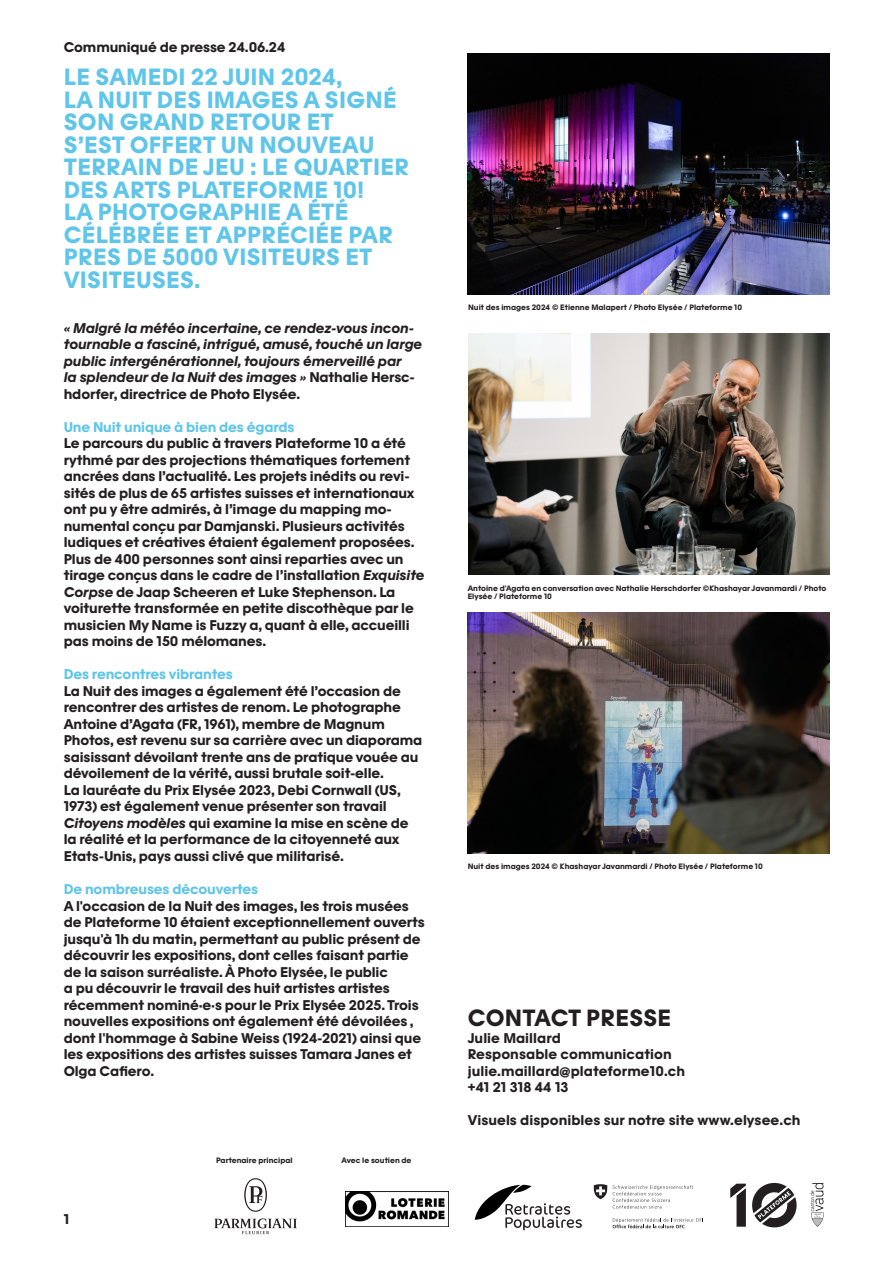
<style>
.page{position:relative;width:893px;height:1263px;background:#fff}
.page>*{position:absolute;margin:0;border:0;box-sizing:border-box;transform-origin:0 0}
.M{font:700 22.5px/22.5px "Photo Elysee";letter-spacing:.01em;color:#5fc5e9}
.M-2{font:700 22.5px "Photo Elysee";letter-spacing:.01em;color:#231f20}
.M-3{font:700 13.5px/16.5px "Photo Elysee";letter-spacing:-.01em;color:#231f20}
.M-4{font:italic 700 13.5px/16.5px "Photo Elysee";letter-spacing:-.01em;color:#231f20}
.M-5{font:700 13.5px "Photo Elysee";letter-spacing:-.01em;color:#5fc5e9}
.L{font:700 7.5px/8.2px "Photo Elysee";color:#231f20}
.s1{font-style:normal}
.s2{font-style:italic}
</style>
<div class="page">
<img style="left:468px;top:612px;width:361px;height:241px">
<img style="left:468px;top:53px;width:361px;height:241px">
<svg style="left:730px;top:1183px;width:67px;height:44px"></svg>
<svg style="left:810px;top:1183px;width:13px;height:43px"></svg>
<img style="left:346px;top:1191px;width:102px;height:36px">
<svg style="left:244px;top:1178px;width:23px;height:34px"></svg>
<svg style="left:214px;top:1218px;width:83px;height:16px"></svg>
<svg style="left:613px;top:1185px;width:80px;height:23px"></svg>
<svg style="left:613px;top:1218px;width:90px;height:10px"></svg>
<svg style="left:594px;top:1184px;width:13px;height:15px"></svg>
<svg style="left:475px;top:1185px;width:107px;height:45px"></svg>
<img style="left:468px;top:334px;width:362px;height:241px">
<p class="M-3" style="left:64px;top:38px;width:223px">Communiqué de presse 24.06.24</p>
<p class="M" style="left:64px;top:64px;width:347px">LE SAMEDI 22 JUIN 2024,<br>LA NUIT DES IMAGES A SIGNÉ<br>SON GRAND RETOUR ET<br>S’EST OFFERT UN NOUVEAU<br>TERRAIN DE JEU : LE QUARTIER<br>DES ARTS PLATEFORME 10!<br>LA PHOTOGRAPHIE A ÉTÉ<br>CÉLÉBRÉE ET APPRÉCIÉE PAR<br>PRES DE 5000 VISITEURS ET<br>VISITEUSES.</p>
<p class="M-4" style="left:64px;top:319px;width:360px">« Malgré la météo incertaine, ce rendez-vous incon&shy;tournable a fasciné, intrigué, amusé, touché un large public intergénérationnel, toujours émerveillé par<br>la splendeur de la Nuit des images » <span class="s1">Nathalie Hersc&shy;hdorfer, directrice de Photo Elysée.</span></p>
<p class="M-5" style="left:64px;top:416px;width:232px">Une Nuit unique à bien des égards</p>
<p class="M-3" style="left:64px;top:434px;width:362px">Le parcours du public à travers Plateforme 10 a été rythmé par des projections thématiques fortement ancrées dans l’actualité. Les projets inédits ou revi&shy;sités de plus de 65 artistes suisses et internationaux ont pu y être admirés, à l’image du mapping mo&shy;numental conçu par Damjanski. Plusieurs activités ludiques et créatives étaient également proposées.<br>Plus de 400 personnes sont ainsi reparties avec un tirage conçus dans le cadre de l’installation <span class="s2">Exquisite Corpse</span> de Jaap Scheeren et Luke Stephenson. La voiturette transformée en petite discothèque par le musicien My Name is Fuzzy a, quant à elle, accueilli pas moins de 150 mélomanes.</p>
<p class="M-5" style="left:64px;top:664px;width:171px">Des rencontres vibrantes</p>
<p class="M-3" style="left:64px;top:682px;width:360px">La Nuit des images a également été l’occasion de rencontrer des artistes de renom. Le photographe Antoine d’Agata (FR, 1961), membre de Magnum Photos, est revenu sur sa carrière avec un diaporama saisissant dévoilant trente ans de pratique vouée au dévoilement de la vérité, aussi brutale soit-elle.</p>
<p class="M-3" style="left:64px;top:781px;width:346px">La lauréate du Prix Elysée 2023, Debi Cornwall (US, 1973) est également venue présenter son travail <span class="s2">Citoyens modèles</span> qui examine la mise en scène de la réalité et la performance de la citoyenneté aux Etats-Unis, pays aussi clivé que militarisé.</p>
<p class="M-5" style="left:64px;top:878px;width:196px">De nombreuses découvertes</p>
<p class="M-3" style="left:64px;top:896px;width:362px">A l'occasion de la Nuit des images, les trois musées de Plateforme 10 étaient exceptionnellement ouverts jusqu'à 1h du matin, permettant au public présent de découvrir les expositions, dont celles faisant partie de la saison surréaliste. À Photo Elysée, le public<br>a pu découvrir le travail des huit artistes artistes récemment nominé·e·s pour le Prix Elysée 2025. Trois nouvelles expositions ont également été dévoilées , dont l'hommage à Sabine Weiss (1924-2021) ainsi que les expositions des artistes suisses Tamara Janes et Olga Cafiero.</p>
<p class="M-3" style="left:64px;top:1210px;width:7px">1</p>
<p class="L" style="left:216px;top:1155px;width:78px">Partenaire principal</p>
<p class="L" style="left:342px;top:1155px;width:71px">Avec le soutien de</p>
<p class="L" style="left:468px;top:303px;width:275px">Nuit des images 2024 © Etienne Malapert / Photo Elysée / Plateforme 10</p>
<p class="L" style="left:468px;top:583px;width:360px">Antoine d'Agata en conversation avec Nathalie Herschdorfer ©Khashayar Javanmardi / Photo<br>Elysée / Plateforme 10</p>
<p class="L" style="left:468px;top:862px;width:297px">Nuit des images 2024 © Khashayar Javanmardi / Photo Elysée / Plateforme 10</p>
<p class="M-2" style="left:468px;top:1000px;width:205px">CONTACT PRESSE</p>
<p class="M-3" style="left:468px;top:1028px;width:95px">Julie Maillard</p>
<p class="M-3" style="left:468px;top:1045px;width:206px">Responsable communication</p>
<p class="M-3" style="left:468px;top:1061px;width:219px">julie.maillard@plateforme10.ch</p>
<p class="M-3" style="left:468px;top:1078px;width:102px">+41 21 318 44 13</p>
<p class="M-3" style="left:468px;top:1111px;width:334px">Visuels disponibles sur notre site www.elysee.ch</p>
</div>
